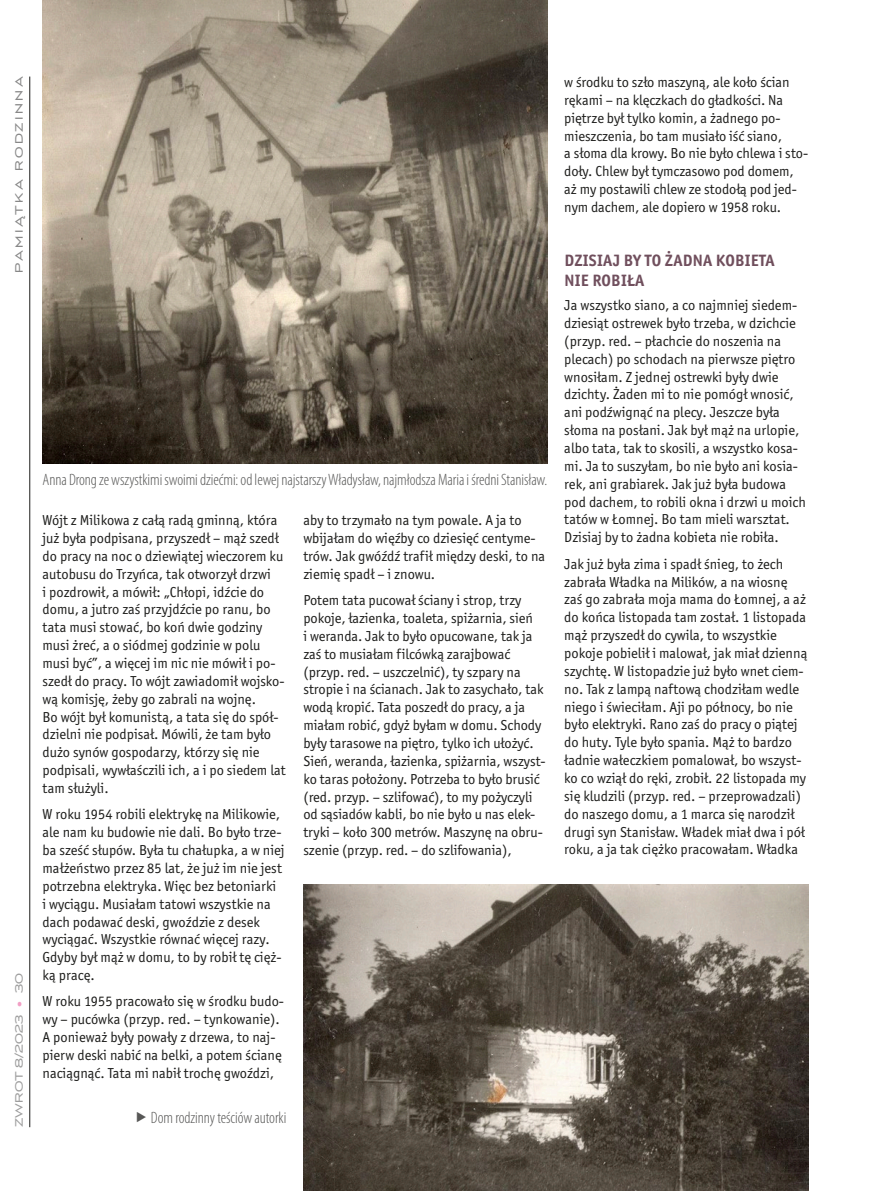
<style>
.page{position:relative;width:872px;height:1191px;background:#fff}
.page>*{position:absolute;margin:0;border:0;box-sizing:border-box;transform-origin:0 0}
.t1{font:300 condensed 16.5px "Myriad Pro";letter-spacing:-.005em;color:#575756}
.t2{font:700 16.5px/19.5px "Officina Sans Itc TOT";letter-spacing:.015em;color:#704f5d}
.t3{font:14.4px/17.9px "Officina Sans Itc TOT";color:#1d1d1b}
.t4{font:12px "Luxury Gold";letter-spacing:.205em;color:#878787}
.t5{font:12px "Luxury Gold";letter-spacing:.015em;color:#9d9d9d}
.s1{color:#f29fc5}
</style>
<div class="page">
<img style="left:303px;top:884px;width:505px;height:307px">
<img style="left:43px;top:0;width:504px;height:463px">
<hr style="left:30px;top:77px;width:1px;height:1050px;background:#1d1d1b">
<p class="t4" style="left:13px;top:273px;width:198px;rotate:-90deg">PAMIĄTKA RODZINNA</p>
<p class="t5" style="left:13px;top:1006px;width:35px;rotate:-90deg"><span class="s1">•</span> 30</p>
<p class="t5" style="left:13px;top:1127px;width:114px;rotate:-90deg">ZWROT 8/2023</p>
<p class="t1" style="left:43px;top:470px;width:506px">Anna Drong ze wszystkimi swoimi dziećmi: od lewej najstarszy Władysław, najmłodsza Maria i średni Stanisław.</p>
<p class="t3" style="left:43px;top:511px;width:245px">Wójt z Milikowa z całą radą gminną, która już była podpisana, przyszedł – mąż szedł do pracy na noc o dziewiątej wieczorem ku autobusu do Trzyńca, tak otworzył drzwi<br>i pozdrowił, a mówił: „Chłopi, idźcie do domu, a jutro zaś przyjdźcie po ranu, bo tata musi stować, bo koń dwie godziny musi żreć, a o siódmej godzinie w polu musi być”, a więcej im nic nie mówił i po&shy;szedł do pracy. To wójt zawiadomił wojsko&shy;wą komisję, żeby go zabrali na wojnę.<br>Bo wójt był komunistą, a tata się do spół&shy;dzielni nie podpisał. Mówili, że tam było dużo synów gospodarzy, którzy się nie podpisali, wywłaśczili ich, a i po siedem lat tam służyli.</p>
<p class="t3" style="left:43px;top:805px;width:244px">W roku 1954 robili elektrykę na Milikowie, ale nam ku budowie nie dali. Bo było trze&shy;ba sześć słupów. Była tu chałupka, a w niej małżeństwo przez 85 lat, że już im nie jest potrzebna elektryka. Więc bez betoniarki<br>i wyciągu. Musiałam tatowi wszystkie na dach podawać deski, gwoździe z desek wyciągać. Wszystkie równać więcej razy.<br>Gdyby był mąż w domu, to by robił tę cięż&shy;ką pracę.</p>
<p class="t3" style="left:43px;top:992px;width:243px">W roku 1955 pracowało się w środku budo&shy;wy – pucówka (przyp. red. – tynkowanie).<br>A ponieważ były powały z drzewa, to naj&shy;pierw deski nabić na belki, a potem ścianę naciągnąć. Tata mi nabił trochę gwoździ,</p>
<p class="t1" style="left:151px;top:1108px;width:137px">Dom rodzinny teściów autorki</p>
<p class="t3" style="left:303px;top:511px;width:243px">aby to trzymało na tym powale. A ja to wbijałam do więźby co dziesięć centyme&shy;trów. Jak gwóźdź trafił między deski, to na ziemię spadł – i znowu.</p>
<p class="t3" style="left:303px;top:591px;width:244px">Potem tata pucował ściany i strop, trzy pokoje, łazienka, toaleta, spiżarnia, sień<br>i weranda. Jak to było opucowane, tak ja zaś to musiałam filcówką zarajbować (przyp. red. – uszczelnić), ty szpary na stropie i na ścianach. Jak to zasychało, tak wodą kropić. Tata poszedł do pracy, a ja miałam robić, gdyż byłam w domu. Schody były tarasowe na piętro, tylko ich ułożyć.<br>Sień, weranda, łazienka, spiżarnia, wszyst&shy;ko taras położony. Potrzeba to było brusić (red. przyp. – szlifować), to my pożyczyli od sąsiadów kabli, bo nie było u nas elek&shy;tryki – koło 300 metrów. Maszynę na obru&shy;szenie (przyp. red. – do szlifowania),</p>
<p class="t3" style="left:564px;top:73px;width:245px">w środku to szło maszyną, ale koło ścian rękami – na klęczkach do gładkości. Na piętrze był tylko komin, a żadnego po&shy;mieszczenia, bo tam musiało iść siano,<br>a słoma dla krowy. Bo nie było chlewa i sto&shy;doły. Chlew był tymczasowo pod domem, aż my postawili chlew ze stodołą pod jed&shy;nym dachem, ale dopiero w 1958 roku.</p>
<p class="t2" style="left:564px;top:251px;width:212px">DZISIAJ BY TO ŻADNA KOBIETA<br>NIE ROBIŁA</p>
<p class="t3" style="left:564px;top:296px;width:243px">Ja wszystko siano, a co najmniej siedem&shy;dziesiąt ostrewek było trzeba, w dzichcie (przyp. red. – płachcie do noszenia na plecach) po schodach na pierwsze piętro wnosiłam. Z jednej ostrewki były dwie dzichty. Żaden mi to nie pomógł wnosić, ani podźwignąć na plecy. Jeszcze była słoma na posłani. Jak był mąż na urlopie, albo tata, tak to skosili, a wszystko kosa&shy;mi. Ja to suszyłam, bo nie było ani kosia&shy;rek, ani grabiarek. Jak już była budowa pod dachem, to robili okna i drzwi u moich tatów w Łomnej. Bo tam mieli warsztat.<br>Dzisiaj by to żadna kobieta nie robiła.</p>
<p class="t3" style="left:564px;top:555px;width:244px">Jak już była zima i spadł śnieg, to żech zabrała Władka na Milików, a na wiosnę zaś go zabrała moja mama do Łomnej, a aż do końca listopada tam został. 1 listopada mąż przyszedł do cywila, to wszystkie pokoje pobielił i malował, jak miał dzienną szychtę. W listopadzie już było wnet ciem&shy;no. Tak z lampą naftową chodziłam wedle niego i świeciłam. Aji po północy, bo nie było elektryki. Rano zaś do pracy o piątej do huty. Tyle było spania. Mąż to bardzo ładnie wałeczkiem pomalował, bo wszyst&shy;ko co wziął do ręki, zrobił. 22 listopada my się kludzili (przyp. red. – przeprowadzali) do naszego domu, a 1 marca się narodził drugi syn Stanisław. Władek miał dwa i pół roku, a ja tak ciężko pracowałam. Władka</p>
</div>
